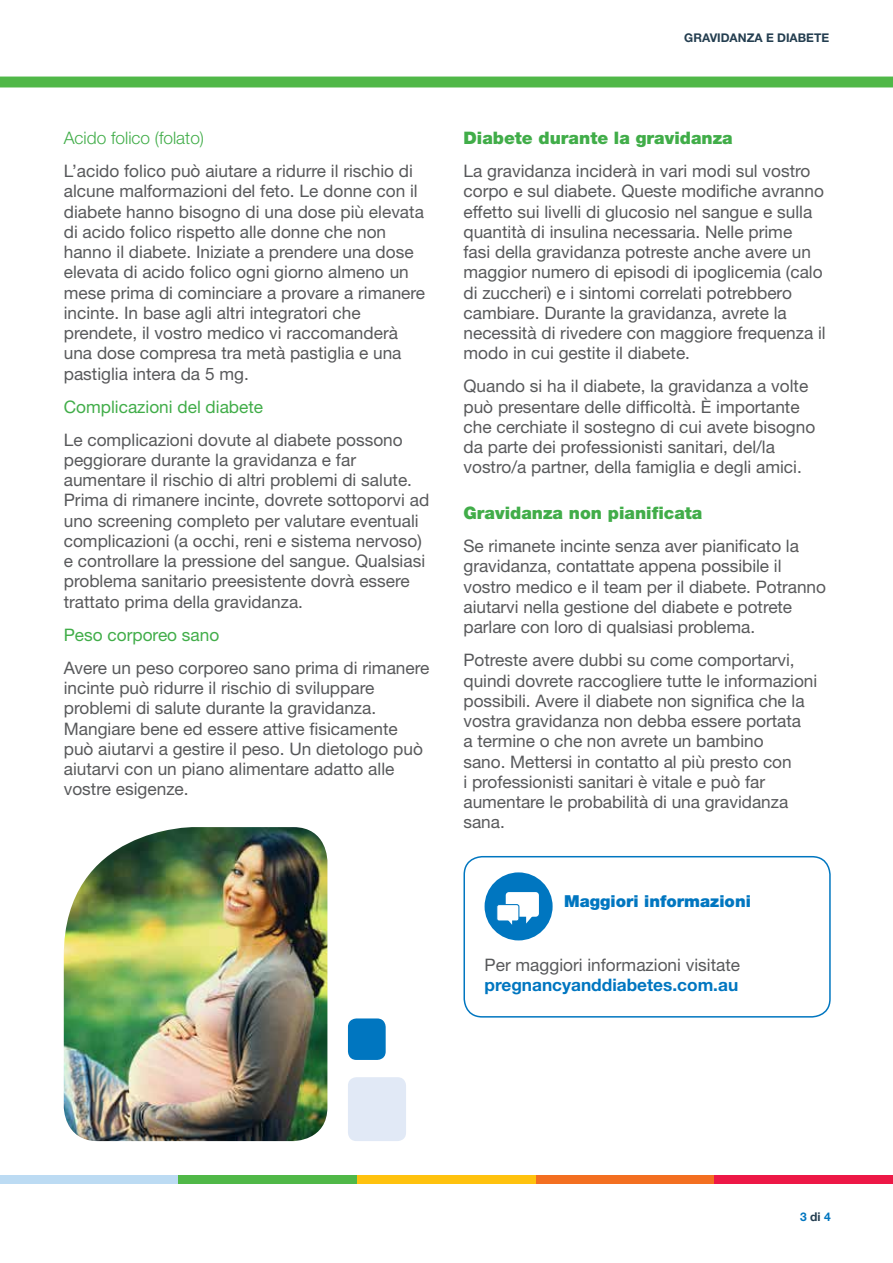
<style>
.page{position:relative;width:893px;height:1263px;background:#fff}
.page>*{position:absolute;margin:0;border:0;box-sizing:border-box;transform-origin:0 0}
.t1{font:17.25px/20.2px "Helvetica Neue LT Std";color:#58595b}
.t2{font:900 17.25px "Helvetica Neue LT Std";color:#41ad49}
.t3{font:17.25px "Helvetica Neue LT Std";color:#41ad49}
.t4{font:700 17.25px "Helvetica Neue LT Std";color:#0076c0}
.t5{font:300 17.25px "Helvetica Neue LT Std";color:#41ad49}
.t6{font:900 16.5px "Helvetica Neue LT Std";color:#0076c0}
.t7{font:700 12px "Helvetica Neue LT Std";color:#243e50}
.t8{font:700 12px "Helvetica Neue LT Std";color:#0076c0}
.s1{font-family:"Helvetica Neue";color:#243e50}
</style>
<div class="page">
<div style="left:0;top:77px;width:893px;height:10px;background:#50b848"></div>
<div style="left:357px;top:1176px;width:179px;height:8px;background:#ffc20e"></div>
<div style="left:0;top:1176px;width:179px;height:8px;background:#bcdbf3"></div>
<div style="left:179px;top:1176px;width:178px;height:8px;background:#50b848"></div>
<div style="left:536px;top:1176px;width:178px;height:8px;background:#f36f21"></div>
<div style="left:714px;top:1176px;width:179px;height:8px;background:#ed1846"></div>
<div style="left:463px;top:856px;width:368px;height:161px;border:2px solid #0076c0;border-radius:18px"></div>
<div style="left:485px;top:872px;width:68px;height:68px;background:#0076c0;border-radius:50%"></div>
<div style="left:506px;top:892px;width:33px;height:25px;background:#fff;border-radius:3px"></div>
<div style="left:497px;top:904px;width:22px;height:17px;background:#fff;border-radius:2px"></div>
<div style="left:496px;top:904px;width:23px;height:17px;border:1px solid #0076c0;border-radius:2px"></div>
<svg style="left:507px;top:919px;width:5px;height:6px"></svg>
<svg style="left:526px;top:916px;width:9px;height:7px"></svg>
<img style="left:64px;top:827px;width:263px;height:314px">
<div style="left:348px;top:1018px;width:38px;height:42px;background:#0076c0;border-radius:9px"></div>
<div style="left:348px;top:1077px;width:58px;height:64px;background:#e1e9f6;border-radius:9px"></div>
<p class="t7" style="left:684px;top:30px;width:146px">GRAVIDANZA E DIABETE</p>
<p class="t5" style="left:64px;top:127px;width:142px">Acido folico (folato)</p>
<p class="t1" style="left:64px;top:161px;width:363px">L’acido folico può aiutare a ridurre il rischio di alcune malformazioni del feto. Le donne con il diabete hanno bisogno di una dose più elevata di acido folico rispetto alle donne che non hanno il diabete. Iniziate a prendere una dose elevata di acido folico ogni giorno almeno un mese prima di cominciare a provare a rimanere incinte. In base agli altri integratori che prendete, il vostro medico vi raccomanderà una dose compresa tra metà pastiglia e una pastiglia intera da 5 mg.</p>
<p class="t3" style="left:64px;top:396px;width:201px">Complicazioni del diabete</p>
<p class="t1" style="left:64px;top:429px;width:367px">Le complicazioni dovute al diabete possono peggiorare durante la gravidanza e far aumentare il rischio di altri problemi di salute.<br>Prima di rimanere incinte, dovrete sottoporvi ad uno screening completo per valutare eventuali complicazioni (a occhi, reni e sistema nervoso) e controllare la pressione del sangue. Qualsiasi problema sanitario preesistente dovrà essere trattato prima della gravidanza.</p>
<p class="t3" style="left:64px;top:624px;width:157px">Peso corporeo sano</p>
<p class="t1" style="left:64px;top:657px;width:367px">Avere un peso corporeo sano prima di rimanere incinte può ridurre il rischio di sviluppare problemi di salute durante la gravidanza.<br>Mangiare bene ed essere attive fisicamente può aiutarvi a gestire il peso. Un dietologo può aiutarvi con un piano alimentare adatto alle vostre esigenze.</p>
<p class="t2" style="left:463px;top:128px;width:271px">Diabete durante la gravidanza</p>
<p class="t1" style="left:463px;top:161px;width:364px">La gravidanza inciderà in vari modi sul vostro corpo e sul diabete. Queste modifiche avranno effetto sui livelli di glucosio nel sangue e sulla quantità di insulina necessaria. Nelle prime<br>fasi della gravidanza potreste anche avere un maggior numero di episodi di ipoglicemia (calo di zuccheri) e i sintomi correlati potrebbero cambiare. Durante la gravidanza, avrete la necessità di rivedere con maggiore frequenza il modo in cui gestite il diabete.</p>
<p class="t1" style="left:463px;top:376px;width:353px">Quando si ha il diabete, la gravidanza a volte può presentare delle difficoltà. È importante che cerchiate il sostegno di cui avete bisogno da parte dei professionisti sanitari, del/la vostro/a partner, della famiglia e degli amici.</p>
<p class="t2" style="left:463px;top:503px;width:240px">Gravidanza non pianificata</p>
<p class="t1" style="left:463px;top:536px;width:364px">Se rimanete incinte senza aver pianificato la gravidanza, contattate appena possibile il vostro medico e il team per il diabete. Potranno aiutarvi nella gestione del diabete e potrete parlare con loro di qualsiasi problema.</p>
<p class="t1" style="left:463px;top:650px;width:355px">Potreste avere dubbi su come comportarvi, quindi dovrete raccogliere tutte le informazioni possibili. Avere il diabete non significa che la vostra gravidanza non debba essere portata<br>a termine o che non avrete un bambino<br>sano. Mettersi in contatto al più presto con<br>i professionisti sanitari è vitale e può far aumentare le probabilità di una gravidanza sana.</p>
<p class="t6" style="left:564px;top:892px;width:188px">Maggiori informazioni</p>
<p class="t1" style="left:485px;top:955px;width:257px">Per maggiori informazioni visitate</p>
<p class="t4" style="left:485px;top:975px;width:255px">pregnancyanddiabetes.com.au</p>
<p class="t8" style="left:800px;top:1209px;width:32px">3 <span class="s1">di</span> 4</p>
</div>
